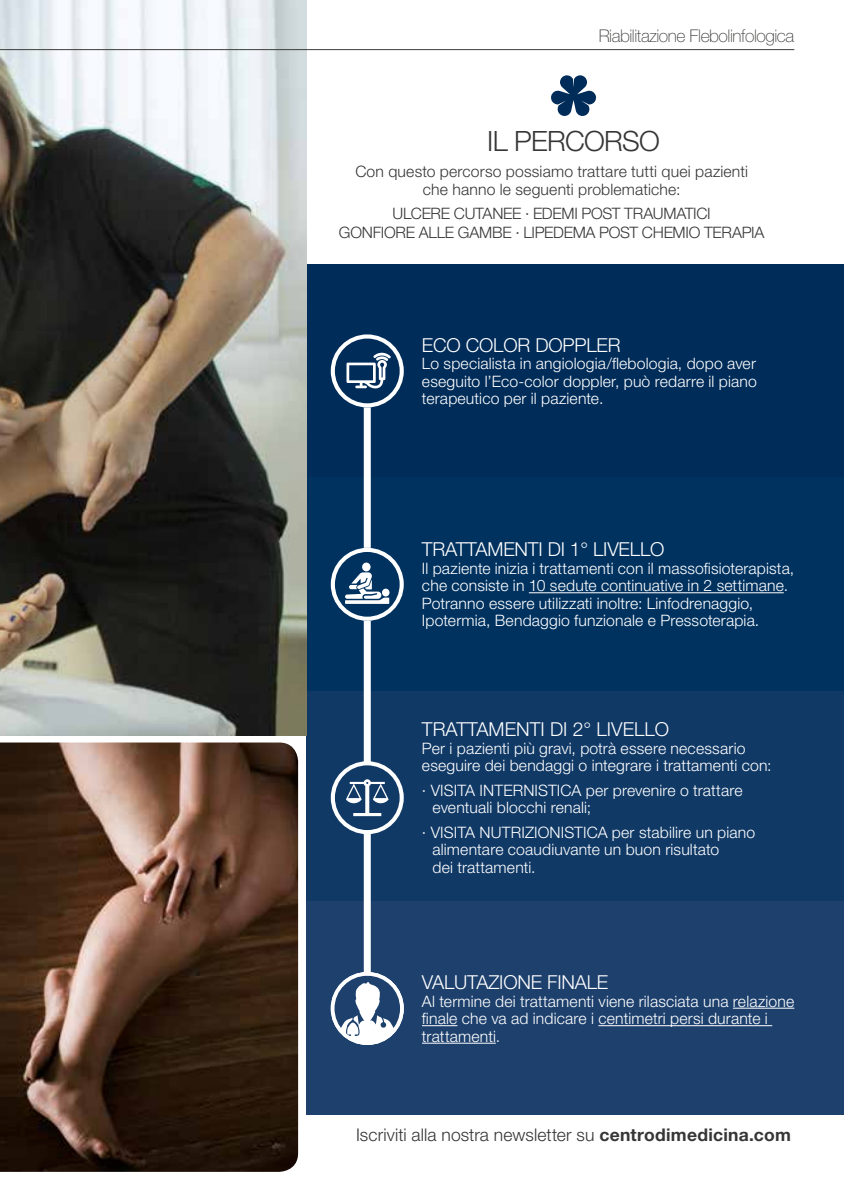
<style>
.page{position:relative;width:844px;height:1191px;background:#fff}
.page>*{position:absolute;margin:0;border:0;box-sizing:border-box;transform-origin:0 0}
.t1{font:300 28px "Helvetica Neue LT Std";letter-spacing:-.025em;color:#373636}
.t2{font:300 19.25px "Helvetica Neue LT Std";letter-spacing:-.01em;color:#fff}
.t3{font:300 17.5px "Helvetica Neue LT Std";letter-spacing:.005em;color:#373636}
.t4{font:100 17.5px "Helvetica Neue LT Std";letter-spacing:-.025em;color:#3c3c3b}
.t5{font:300 15.75px/17.5px "Helvetica Neue LT Std";letter-spacing:.01em;color:#fff}
.t6{font:300 15.75px/17.5px "Helvetica Neue LT Std";color:#373636;text-align:center}
.s1{font-weight:700}
</style>
<div class="page">
<svg style="left:0;top:742px;width:299px;height:430px;background:#543b2b"></svg>
<div style="left:306px;top:264px;width:537px;height:213px;background:#002c59"></div>
<div style="left:306px;top:477px;width:537px;height:214px;background:#003260"></div>
<div style="left:306px;top:691px;width:537px;height:213px;background:#103966"></div>
<div style="left:306px;top:901px;width:537px;height:214px;background:#1d406d"></div>
<hr style="left:732px;top:1007px;width:62px;height:1px;background:#fff">
<hr style="left:422px;top:1025px;width:35px;height:1px;background:#fff">
<hr style="left:598px;top:1025px;width:174px;height:1px;background:#fff">
<hr style="left:422px;top:1042px;width:73px;height:1px;background:#fff">
<svg style="left:551px;top:75px;width:45px;height:41px"></svg>
<hr style="left:528px;top:592px;width:255px;height:1px;background:#fff">
<img style="left:0;top:0;width:306px;height:735px">
<svg style="left:346px;top:353px;width:45px;height:35px"></svg>
<div style="left:331px;top:334px;width:72px;height:73px;border:4px solid #fff;border-radius:50%"></div>
<div style="left:363px;top:407px;width:7px;height:141px;background:#fff"></div>
<div style="left:363px;top:621px;width:7px;height:143px;background:#fff"></div>
<div style="left:363px;top:831px;width:7px;height:144px;background:#fff"></div>
<svg style="left:331px;top:972px;width:72px;height:73px"></svg>
<hr style="left:0;top:49px;width:794px;height:1px;background:#3c3c3b">
<div style="left:331px;top:548px;width:72px;height:73px;border:4px solid #fff;border-radius:50%"></div>
<div style="left:362px;top:562px;width:8px;height:9px;background:#fff;border-radius:50%"></div>
<svg style="left:345px;top:572px;width:44px;height:32px"></svg>
<div style="left:382px;top:588px;width:7px;height:8px;background:#fff;border-radius:50%"></div>
<svg style="left:346px;top:779px;width:42px;height:37px"></svg>
<div style="left:331px;top:761px;width:72px;height:73px;border:4px solid #fff;border-radius:50%"></div>
<p class="t4" style="left:598px;top:26px;width:197px">Riabilitazione Flebolinfologica</p>
<h1 class="t1" style="left:487px;top:124px;width:174px">IL PERCORSO</h1>
<p class="t6" style="left:355px;top:162px;width:394px">Con questo percorso possiamo trattare tutti quei pazienti che hanno le seguenti problematiche:</p>
<p class="t6" style="left:339px;top:203px;width:427px;line-height:19.2px">ULCERE CUTANEE · EDEMI POST TRAUMATICI<br>GONFIORE ALLE GAMBE · LIPEDEMA POST CHEMIO TERAPIA</p>
<p class="t2" style="left:422px;top:333px;width:200px">ECO COLOR DOPPLER</p>
<p class="t5" style="left:422px;top:354px;width:336px;text-align:justify">Lo specialista in angiologia/flebologia, dopo aver eseguito l’Eco-color doppler, può redarre il piano terapeutico per il paziente.</p>
<p class="t2" style="left:422px;top:537px;width:244px">TRATTAMENTI DI 1° LIVELLO</p>
<p class="t5" style="left:422px;top:559px;width:374px">Il paziente inizia i trattamenti con il massofisioterapista, che consiste in 10 sedute continuative in 2 settimane.<br>Potranno essere utilizzati inoltre: Linfodrenaggio, Ipotermia, Bendaggio funzionale e Pressoterapia.</p>
<p class="t2" style="left:422px;top:717px;width:248px">TRATTAMENTI DI 2° LIVELLO</p>
<p class="t5" style="left:422px;top:739px;width:351px">Per i pazienti più gravi, potrà essere necessario eseguire dei bendaggi o integrare i trattamenti con:</p>
<p class="t5" style="left:432px;top:781px;width:311px;text-indent:-11px">· VISITA INTERNISTICA per prevenire o trattare eventuali blocchi renali;</p>
<p class="t5" style="left:432px;top:823px;width:324px;text-indent:-11px">· VISITA NUTRIZIONISTICA per stabilire un piano alimentare coaudiuvante un buon risultato<br>dei trattamenti.</p>
<p class="t2" style="left:422px;top:970px;width:188px">VALUTAZIONE FINALE</p>
<p class="t5" style="left:422px;top:992px;width:374px">Al termine dei trattamenti viene rilasciata una relazione finale che va ad indicare i centimetri persi durante i trattamenti.</p>
<p class="t3" style="left:356px;top:1124px;width:436px">Iscriviti alla nostra newsletter su <span class="s1">centrodimedicina.com</span></p>
</div>
